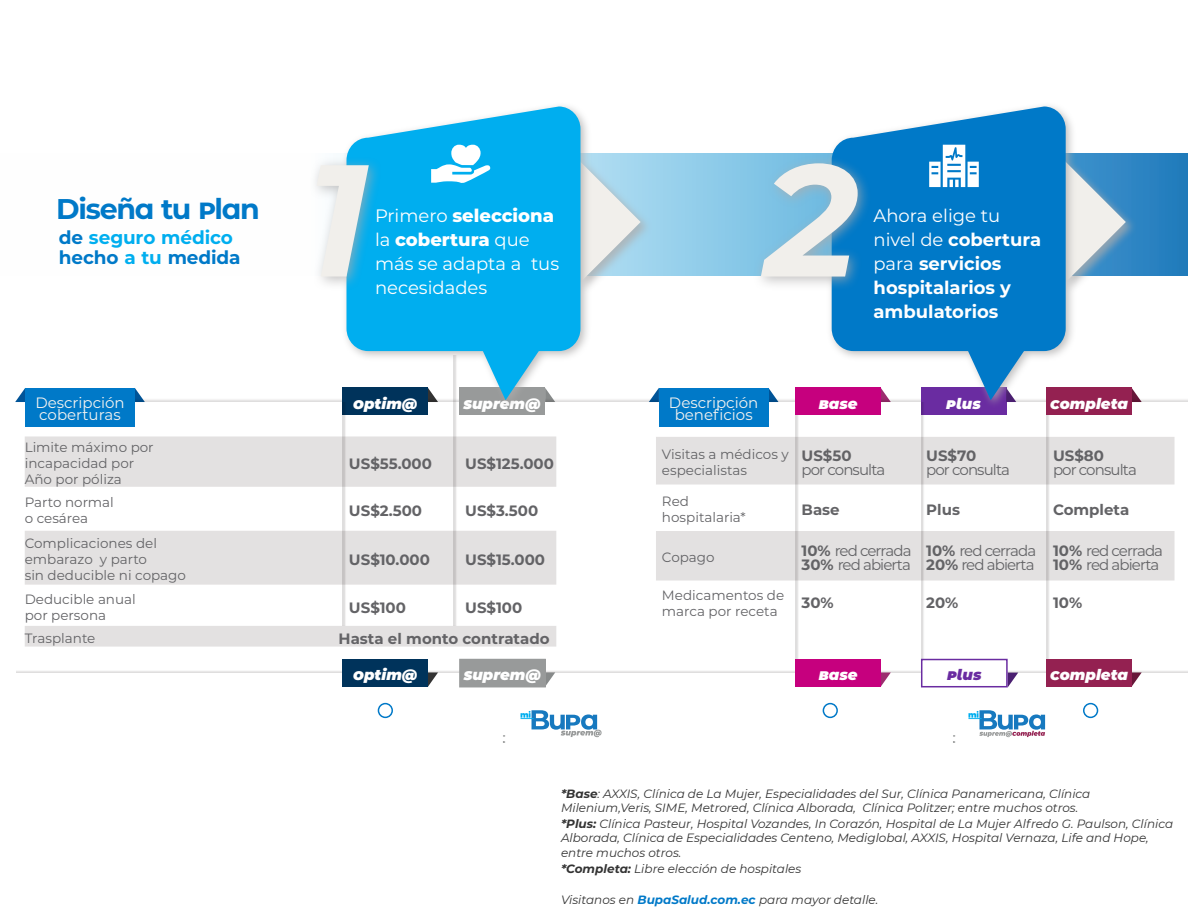
<style>
.page{position:relative;width:1188px;height:918px;background:#fff}
.page>*{position:absolute;margin:0;border:0;box-sizing:border-box;transform-origin:0 0}
.Pull_Text{font:italic 700 159px "Montserrat";color:#f1efeb}
.Titulo_miBupa{font:700 28.5px "Montserrat";letter-spacing:-.045em;color:#0079c8}
.Titulo_miBupa-2{font:700 18.45px "Montserrat";letter-spacing:-.005em;color:#00aeef}
.Titulo_miBupa-3{font:700 18.45px "Montserrat";letter-spacing:-.005em;color:#0079c8}
.Body_Copy_miBupa{font:700 18px/24px "Montserrat";color:#fff}
.Body_Copy_miBupa-2{font:18px/24px "Montserrat";color:#fff}
.Body_Copy_miBupa-3{font:15px/14.2px "Montserrat";letter-spacing:-.06em;color:#636366}
.Body_Copy_miBupa-4{font:700 15px "Montserrat";color:#636366}
.Pull_Text-2{font:italic 900 15px "Montserrat";color:#fff}
.Body_Copy_miBupa-5{font:15px/12px "Montserrat";color:#f5f3f0}
.Pull_Text-3{font:italic 900 15px "Montserrat";color:#6a2ca1}
.Body_Copy_miBupa-6{font:13.5px/16.2px "Montserrat";color:#636366}
.Page_Footnote_miBupa{font:italic 12px/14.4px "Montserrat";color:#333}
.s1{color:#0079c8}
.s2{color:#00aeef}
.s3{font-weight:800}
.s4{font-weight:400}
.s5{font-weight:700}
.s6{font-weight:700;color:#0079c8}
</style>
<div class="page">
<svg style="left:592px;top:153px;width:596px;height:123px;background:#6cb2db"></svg>
<svg style="left:656px;top:437px;width:518px;height:143px;fill:#e3e1e1"></svg>
<svg style="left:363px;top:410px;width:65px;height:5px"></svg>
<svg style="left:343px;top:660px;width:95px;height:27px;background:#144266"></svg>
<svg style="left:15px;top:388px;width:130px;height:38px;background:#2088cd"></svg>
<svg style="left:649px;top:388px;width:129px;height:38px;background:#1e87cd"></svg>
<svg style="left:25px;top:436px;width:531px;height:211px;fill:#e3e1e1"></svg>
<svg style="left:796px;top:415px;width:20px;height:245px"></svg>
<svg style="left:796px;top:388px;width:85px;height:27px"></svg>
<div style="left:378px;top:703px;width:15px;height:15px;border:2px solid #0079c8;border-radius:50%"></div>
<div style="left:1083px;top:703px;width:15px;height:15px;border:2px solid #0079c8;border-radius:50%"></div>
<div style="left:823px;top:703px;width:15px;height:15px;border:2px solid #0079c8;border-radius:50%"></div>
<div style="left:1061px;top:158px;width:76px;height:137px;background:#aeadad;opacity:.75"></div>
<svg style="left:1077px;top:160px;width:49px;height:124px;background:#93bbd6"></svg>
<div style="left:826px;top:102px;width:251px;height:308px;background:#aeadad;opacity:.75"></div>
<svg style="left:832px;top:107px;width:234px;height:244px;background:#1483cc"></svg>
<svg style="left:921px;top:349px;width:105px;height:66px"></svg>
<div style="left:753px;top:155px;width:119px;height:136px;background:#aeadad;opacity:.75"></div>
<svg style="left:929px;top:145px;width:50px;height:42px"></svg>
<svg style="left:343px;top:410px;width:20px;height:216px;fill:#e3e1e1"></svg>
<svg style="left:921px;top:402px;width:20px;height:256px"></svg>
<svg style="left:454px;top:410px;width:20px;height:216px;fill:#e3e1e1"></svg>
<svg style="left:1046px;top:415px;width:21px;height:245px"></svg>
<svg style="left:920px;top:658px;width:98px;height:30px"></svg>
<svg style="left:1046px;top:388px;width:96px;height:27px;background:#9b325d"></svg>
<div style="left:575px;top:158px;width:77px;height:137px;background:#aeadad;opacity:.75"></div>
<svg style="left:592px;top:160px;width:49px;height:124px;background:#c9e0e9"></svg>
<div style="left:341px;top:102px;width:251px;height:308px;background:#aeadad;opacity:.75"></div>
<svg style="left:347px;top:107px;width:234px;height:244px;background:#14b4ef"></svg>
<svg style="left:459px;top:349px;width:96px;height:66px"></svg>
<div style="left:309px;top:157px;width:73px;height:134px;background:#aeadad;opacity:.75"></div>
<svg style="left:431px;top:145px;width:60px;height:38px"></svg>
<svg style="left:1046px;top:660px;width:96px;height:27px;background:#9b325d"></svg>
<svg style="left:458px;top:658px;width:97px;height:30px;background:#a4a5a5"></svg>
<svg style="left:796px;top:660px;width:95px;height:27px;background:#c91587"></svg>
<svg style="left:520px;top:710px;width:82px;height:27px"></svg>
<svg style="left:968px;top:710px;width:77px;height:27px"></svg>
<p class="Titulo_miBupa" style="left:56px;top:188px;width:205px">Diseña tu plan</p>
<p class="Titulo_miBupa-2" style="left:59px;top:224px;width:176px"><span class="s1">de</span> seguro médico</p>
<p class="Titulo_miBupa-3" style="left:59px;top:244px;width:183px">hecho <span class="s2">a tu</span> medida</p>
<p class="Pull_Text" style="left:306px;top:105px;width:64px">1</p>
<p class="Body_Copy_miBupa-2" style="left:375px;top:203px;width:186px">Primero <span class="s3">selecciona </span>la <span class="s3">cobertura</span> que más se adapta a tus</p>
<p class="Body_Copy_miBupa-2" style="left:375px;top:275px;width:114px">necesidades</p>
<p class="Pull_Text" style="left:764px;top:105px;width:95px">2</p>
<p class="Body_Copy_miBupa" style="left:873px;top:203px;width:169px"><span class="s4">Ahora elige tu nivel de</span> cobertura <span class="s4">para</span> servicios hospitalarios y</p>
<p class="Body_Copy_miBupa" style="left:873px;top:299px;width:127px">ambulatorios</p>
<p class="Pull_Text-2" style="left:353px;top:392px;width:66px">Optim@</p>
<p class="Body_Copy_miBupa-5" style="left:35px;top:396px;width:91px">Descripción coberturas</p>
<p class="Body_Copy_miBupa-5" style="left:669px;top:396px;width:91px;text-align:center">Descripción beneficios</p>
<p class="Body_Copy_miBupa-6" style="left:25px;top:439px;width:130px">Limite máximo por incapacidad por<br>Año por póliza</p>
<p class="Pull_Text-2" style="left:464px;top:392px;width:79px">Suprem@</p>
<p class="Pull_Text-2" style="left:1050px;top:392px;width:79px">Completa</p>
<p class="Pull_Text-2" style="left:819px;top:392px;width:40px">Base</p>
<p class="Pull_Text-2" style="left:946px;top:392px;width:36px">Plus</p>
<p class="Body_Copy_miBupa-6" style="left:662px;top:446px;width:128px">Visitas a médicos y especialistas</p>
<p class="Body_Copy_miBupa-3" style="left:802px;top:448px;width:85px"><span class="s5">US$50<br></span>por consulta</p>
<p class="Body_Copy_miBupa-3" style="left:926px;top:448px;width:85px"><span class="s5">US$70<br></span>por consulta</p>
<p class="Body_Copy_miBupa-3" style="left:1053px;top:448px;width:85px"><span class="s5">US$80<br></span>por consulta</p>
<p class="Body_Copy_miBupa-6" style="left:662px;top:493px;width:85px">Red hospitalaria*</p>
<p class="Body_Copy_miBupa-4" style="left:802px;top:499px;width:40px">Base</p>
<p class="Body_Copy_miBupa-4" style="left:926px;top:499px;width:35px">Plus</p>
<p class="Body_Copy_miBupa-4" style="left:1053px;top:499px;width:78px">Completa</p>
<p class="Body_Copy_miBupa-6" style="left:662px;top:549px;width:54px">Copago</p>
<p class="Body_Copy_miBupa-3" style="left:802px;top:543px;width:112px"><span class="s5">10%</span> red cerrada<br><span class="s5">30%</span> red abierta</p>
<p class="Body_Copy_miBupa-3" style="left:926px;top:543px;width:112px"><span class="s5">10%</span> red cerrada<br><span class="s5">20%</span> red abierta</p>
<p class="Body_Copy_miBupa-3" style="left:1053px;top:543px;width:112px"><span class="s5">10%</span> red cerrada<br><span class="s5">10%</span> red abierta</p>
<p class="Body_Copy_miBupa-6" style="left:662px;top:586px;width:124px">Medicamentos de marca por receta</p>
<p class="Body_Copy_miBupa-4" style="left:802px;top:592px;width:34px">30%</p>
<p class="Body_Copy_miBupa-4" style="left:926px;top:592px;width:34px">20%</p>
<p class="Body_Copy_miBupa-4" style="left:1053px;top:592px;width:31px">10%</p>
<p class="Body_Copy_miBupa-4" style="left:349px;top:453px;width:85px">US$55.000</p>
<p class="Body_Copy_miBupa-4" style="left:465px;top:453px;width:90px">US$125.000</p>
<p class="Body_Copy_miBupa-6" style="left:25px;top:494px;width:91px">Parto normal o cesárea</p>
<p class="Body_Copy_miBupa-4" style="left:349px;top:500px;width:75px">US$2.500</p>
<p class="Body_Copy_miBupa-4" style="left:465px;top:500px;width:75px">US$3.500</p>
<p class="Body_Copy_miBupa-6" style="left:25px;top:535px;width:163px">Complicaciones del embarazo y parto<br>sin deducible ni copago</p>
<p class="Body_Copy_miBupa-4" style="left:349px;top:549px;width:82px">US$10.000</p>
<p class="Body_Copy_miBupa-4" style="left:465px;top:549px;width:81px">US$15.000</p>
<p class="Body_Copy_miBupa-6" style="left:25px;top:590px;width:113px">Deducible anual por persona</p>
<p class="Body_Copy_miBupa-4" style="left:349px;top:596px;width:59px">US$100</p>
<p class="Body_Copy_miBupa-4" style="left:465px;top:596px;width:59px">US$100</p>
<p class="Body_Copy_miBupa-6" style="left:25px;top:629px;width:72px">Trasplante</p>
<p class="Body_Copy_miBupa-4" style="left:339px;top:627px;width:213px">Hasta el monto contratado</p>
<p class="Pull_Text-2" style="left:353px;top:664px;width:66px">Optim@</p>
<p class="Pull_Text-2" style="left:464px;top:664px;width:79px">Suprem@</p>
<p class="Pull_Text-2" style="left:819px;top:664px;width:40px">Base</p>
<p class="Pull_Text-2" style="left:1050px;top:664px;width:79px">Completa</p>
<p class="Pull_Text-3" style="left:947px;top:664px;width:36px">Plus</p>
<p class="Page_Footnote_miBupa" style="left:561px;top:786px;width:531px"><span class="s5">*Base</span>: AXXIS, Clínica de La Mujer, Especialidades del Sur, Clínica Panamericana, Clínica<br>Milenium,Veris, SIME, Metrored, Clínica Alborada, Clínica Politzer; entre muchos otros.</p>
<p class="Page_Footnote_miBupa" style="left:561px;top:816px;width:614px"><span class="s5">*Plus:</span> Clínica Pasteur, Hospital Vozandes, In Corazón, Hospital de La Mujer Alfredo G. Paulson, Clínica<br>Alborada, Clínica de Especialidades Centeno, Mediglobal, AXXIS, Hospital Vernaza, Life and Hope, entre muchos otros.</p>
<p class="Page_Footnote_miBupa" style="left:561px;top:861px;width:242px"><span class="s5">*Completa:</span> Libre elección de hospitales</p>
<p class="Page_Footnote_miBupa" style="left:561px;top:893px;width:319px">Visitanos en <span class="s6">BupaSalud.com.ec</span> para mayor detalle.</p>
</div>
